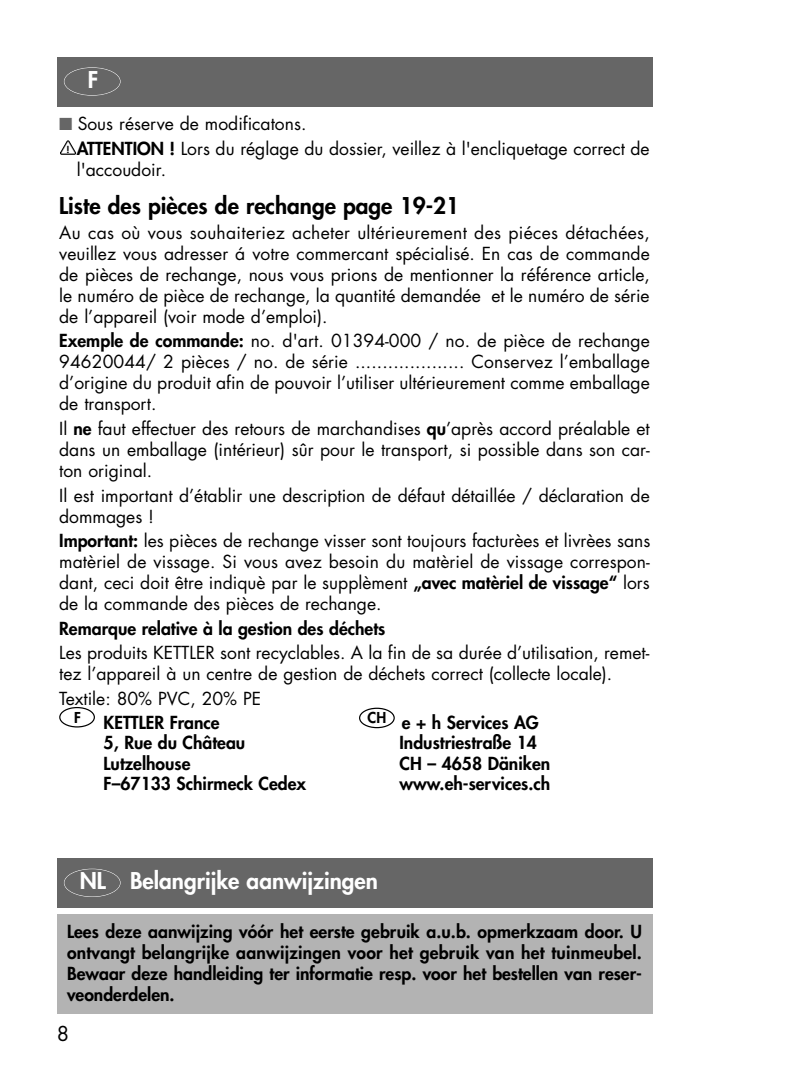
<style>
.page{position:relative;width:787px;height:1092px;background:#fff}
.page>*{position:absolute;margin:0;border:0;box-sizing:border-box;transform-origin:0 0}
.t1{font:800 22.5px "Futura CE";color:#000}
.t2{font:800 22.5px "Futura CE";color:#fff}
.t3{font:20px "Futura CE";color:#000}
.t4{font:17.5px/21px "Futura CE";color:#000;text-align:justify}
.t5{font:800 17.5px/21px "Futura CE";color:#000;text-align:justify}
.t6{font:800 14.5px "Futura";color:#000}
.t7{font:800 9.5px "Futura";color:#000}
.s1{color:#666}
.s2{font-weight:800}
</style>
<div class="page">
<div style="left:57px;top:857px;width:595px;height:50px;background:#666"></div>
<div style="left:57px;top:914px;width:595px;height:99px;background:#b3b3b3"></div>
<div style="left:64px;top:868px;width:57px;height:28px;border:1px solid #fff;border-radius:50%"></div>
<div style="left:57px;top:57px;width:595px;height:49px;background:#666"></div>
<div style="left:64px;top:67px;width:57px;height:29px;border:1px solid #fff;border-radius:50%"></div>
<svg style="left:60px;top:141px;width:16px;height:13px"></svg>
<div style="left:59px;top:707px;width:36px;height:20px;background:#fff;border:1px solid #000;border-radius:50%"></div>
<div style="left:359px;top:707px;width:36px;height:21px;border:1px solid #000;border-radius:50%"></div>
<p class="t2" style="left:88px;top:69px;width:12px">F</p>
<p class="t4" style="left:77px;top:113px;width:574px;line-height:24.5px;text-indent:-18px"><span class="s1">■</span> Sous réserve de modificatons.<br><span class="s2">ATTENTION !</span> Lors du réglage du dossier, veillez à l'encliquetage correct de</p>
<p class="t4" style="left:77px;top:161px;width:91px">l'accoudoir.</p>
<p class="t1" style="left:59px;top:195px;width:401px">Liste des pièces de rechange page 19-21</p>
<p class="t4" style="left:59px;top:223px;width:592px">Au cas où vous souhaiteriez acheter ultérieurement des piéces détachées, veuillez vous adresser á votre commercant spécialisé. En cas de commande de pièces de rechange, nous vous prions de mentionner la référence article, le numéro de pièce de rechange, la quantité demandée et le numéro de série de l’appareil (voir mode d’emploi).</p>
<p class="t4" style="left:59px;top:332px;width:592px"><span class="s2">Exemple de commande:</span> no. d'art. 01394-000 / no. de pièce de rechange 94620044/ 2 pièces / no. de série .................... Conservez l’emballage d’origine du produit afin de pouvoir l’utiliser ultérieurement comme emballage de transport.</p>
<p class="t4" style="left:59px;top:419px;width:592px">Il <span class="s2">ne</span> faut effectuer des retours de marchandises <span class="s2">qu</span>’après accord préalable et dans un emballage (intérieur) sûr pour le transport, si possible dans son car&shy;ton original.</p>
<p class="t4" style="left:59px;top:486px;width:592px">Il est important d’établir une description de défaut détaillée / déclaration de dommages !</p>
<p class="t4" style="left:59px;top:531px;width:592px"><span class="s2">Important:</span> les pièces de rechange visser sont toujours facturèes et livrèes sans matèriel de vissage. Si vous avez besoin du matè riel de vissage correspon&shy;dant, ceci doit être indiquè par le sup plèment <span class="s2">„avec matèriel de vissage“</span> lors de la commande des pièces de rechange.</p>
<p class="t5" style="left:59px;top:619px;width:328px">Remarque relative à la gestion des déchets</p>
<p class="t4" style="left:59px;top:643px;width:591px">Les produits KETTLER sont recyclables. A la fin de sa durée d’utilisation, remet&shy;tez l’appareil à un centre de gestion de déchets correct (collecte locale).</p>
<p class="t4" style="left:59px;top:689px;width:204px">Textile: 80% PVC, 20% PE</p>
<p class="t5" style="left:104px;top:713px;width:118px">KETTLER France</p>
<p class="t5" style="left:402px;top:713px;width:139px">e + h Services AG</p>
<p class="t5" style="left:104px;top:733px;width:143px">5, Rue du Château</p>
<p class="t5" style="left:399px;top:733px;width:139px">Industriestraße 14</p>
<p class="t5" style="left:104px;top:754px;width:88px">Lutzelhouse</p>
<p class="t5" style="left:399px;top:754px;width:152px">CH – 4658 Däniken</p>
<p class="t5" style="left:104px;top:774px;width:204px">F–67133 Schirmeck Cedex</p>
<p class="t5" style="left:399px;top:774px;width:152px">www.eh-services.ch</p>
<p class="t7" style="left:66px;top:144px;width:5px">!</p>
<p class="t6" style="left:74px;top:710px;width:8px">F</p>
<p class="t6" style="left:367px;top:711px;width:20px">CH</p>
<p class="t2" style="left:80px;top:870px;width:300px">NL Belangrijke aanwijzingen</p>
<p class="t5" style="left:67px;top:922px;width:576px">Lees deze aanwijzing vóór het eerste gebruik a.u.b. opmerkzaam door. U ontvangt belangrijke aanwijzingen voor het gebruik van het tuinmeubel.<br>Bewaar deze handleiding ter informatie resp. voor het bestellen van reser&shy;veonderdelen.</p>
<p class="t3" style="left:57px;top:1024px;width:14px">8</p>
</div>
